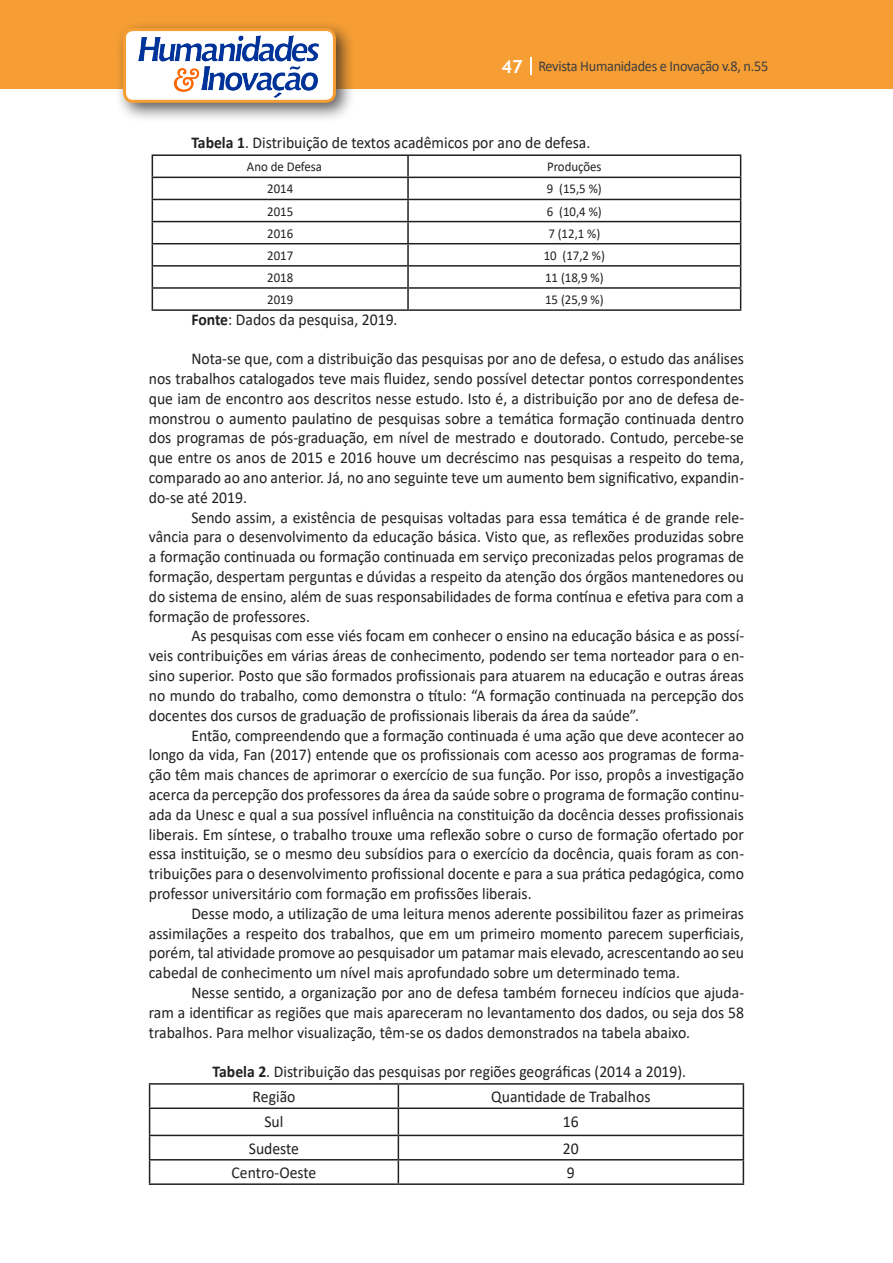
<style>
.page{position:relative;width:893px;height:1263px;background:#fff}
.page>*{position:absolute;margin:0;border:0;box-sizing:border-box;transform-origin:0 0}
.Texto{font:16.5px/19.8px "Calibri";color:#231f20;text-align:justify;scale:.95 1}
.t1{font:15px "Calibri";letter-spacing:-.02em;color:#3e3e3f;scale:.95 1}
.Texto-2{font:13.5px "Calibri";color:#231f20;scale:.95 1}
.s1{font-family:"Trebuchet MS";font-weight:700;font-size:18px;color:#fff}
.s2{font-weight:700}
</style>
<div class="page">
<div style="left:0;top:0;width:893px;height:88px;background:#f69e34"></div>
<svg style="left:530px;top:57px;width:2px;height:18px"></svg>
<div style="left:115px;top:20px;width:241px;height:103px;background:#231f20;opacity:.75"></div>
<div style="left:125px;top:30px;width:209px;height:71px;background:#fff;border-radius:9px"></div>
<img style="left:138px;top:35px;width:181px;height:62px">
<div style="left:123px;top:28px;width:213px;height:75px;border:3px solid #f69e34;border-radius:9px"></div>
<hr style="left:152px;top:154px;width:256px;height:2px;background:#231f20">
<hr style="left:408px;top:154px;width:333px;height:2px;background:#231f20">
<hr style="left:407px;top:156px;width:2px;height:21px;background:#231f20">
<hr style="left:152px;top:177px;width:256px;height:1px;background:#231f20">
<hr style="left:408px;top:177px;width:333px;height:1px;background:#231f20">
<hr style="left:407px;top:178px;width:2px;height:21px;background:#231f20">
<hr style="left:152px;top:199px;width:256px;height:1px;background:#231f20">
<hr style="left:408px;top:199px;width:333px;height:1px;background:#231f20">
<hr style="left:407px;top:200px;width:2px;height:21px;background:#231f20">
<hr style="left:152px;top:221px;width:256px;height:1px;background:#231f20">
<hr style="left:408px;top:221px;width:333px;height:1px;background:#231f20">
<hr style="left:407px;top:222px;width:2px;height:21px;background:#231f20">
<hr style="left:152px;top:243px;width:256px;height:1px;background:#231f20">
<hr style="left:408px;top:243px;width:333px;height:1px;background:#231f20">
<hr style="left:407px;top:244px;width:2px;height:21px;background:#231f20">
<hr style="left:152px;top:265px;width:256px;height:2px;background:#231f20">
<hr style="left:408px;top:265px;width:333px;height:2px;background:#231f20">
<hr style="left:407px;top:267px;width:2px;height:20px;background:#231f20">
<hr style="left:152px;top:287px;width:256px;height:2px;background:#231f20">
<svg style="left:152px;top:156px;width:1px;height:153px"></svg>
<hr style="left:408px;top:287px;width:333px;height:2px;background:#231f20">
<hr style="left:407px;top:289px;width:2px;height:20px;background:#231f20">
<svg style="left:740px;top:156px;width:1px;height:153px"></svg>
<hr style="left:152px;top:309px;width:256px;height:2px;background:#231f20">
<hr style="left:408px;top:309px;width:333px;height:2px;background:#231f20">
<hr style="left:149px;top:1083px;width:249px;height:2px;background:#231f20">
<hr style="left:398px;top:1083px;width:346px;height:2px;background:#231f20">
<hr style="left:149px;top:1107px;width:249px;height:2px;background:#231f20">
<hr style="left:398px;top:1107px;width:346px;height:2px;background:#231f20">
<hr style="left:149px;top:1135px;width:249px;height:1px;background:#231f20">
<hr style="left:398px;top:1135px;width:346px;height:1px;background:#231f20">
<hr style="left:149px;top:1159px;width:249px;height:1px;background:#231f20">
<svg style="left:149px;top:1085px;width:1px;height:98px"></svg>
<hr style="left:398px;top:1159px;width:346px;height:1px;background:#231f20">
<svg style="left:398px;top:1085px;width:1px;height:98px"></svg>
<svg style="left:743px;top:1085px;width:1px;height:98px"></svg>
<hr style="left:149px;top:1183px;width:249px;height:2px;background:#231f20">
<hr style="left:398px;top:1183px;width:346px;height:2px;background:#231f20">
<p class="t1" style="left:501px;top:56px;width:282px"><span class="s1">47</span> Revista Humanidades e Inovação v.8, n.55</p>
<p class="Texto" style="left:191px;top:133px;width:422px"><span class="s2">Tabela 1</span>. Distribuição de textos acadêmicos por ano de defesa.</p>
<p class="Texto-2" style="left:247px;top:157px;width:81px">Ano de Defesa</p>
<p class="Texto-2" style="left:547px;top:157px;width:59px">Produções</p>
<p class="Texto-2" style="left:267px;top:180px;width:29px">2014</p>
<p class="Texto-2" style="left:547px;top:180px;width:59px">9 (15,5 %)</p>
<p class="Texto-2" style="left:267px;top:202px;width:29px">2015</p>
<p class="Texto-2" style="left:547px;top:202px;width:59px">6 (10,4 %)</p>
<p class="Texto-2" style="left:267px;top:224px;width:29px">2016</p>
<p class="Texto-2" style="left:548px;top:224px;width:56px">7 (12,1 %)</p>
<p class="Texto-2" style="left:267px;top:246px;width:29px">2017</p>
<p class="Texto-2" style="left:544px;top:246px;width:66px">10 (17,2 %)</p>
<p class="Texto-2" style="left:267px;top:268px;width:29px">2018</p>
<p class="Texto-2" style="left:545px;top:268px;width:63px">11 (18,9 %)</p>
<p class="Texto-2" style="left:267px;top:290px;width:29px">2019</p>
<p class="Texto-2" style="left:545px;top:290px;width:63px">15 (25,9 %)</p>
<p class="Texto" style="left:191px;top:309px;width:219px"><span class="s2">Fonte</span>: Dados da pesquisa, 2019.</p>
<p class="Texto" style="left:149px;top:348px;width:628px;text-indent:43px">Nota-se que, com a distribuição das pesquisas por ano de defesa, o estudo das análises nos trabalhos catalogados teve mais fluidez, sendo possível detectar pontos correspondentes que iam de encontro aos descritos nesse estudo. Isto é, a distribuição por ano de defesa de&shy;monstrou o aumento paulatino de pesquisas sobre a temática formação continuada dentro dos programas de pós-graduação, em nível de mestrado e doutorado. Contudo, percebe-se que entre os anos de 2015 e 2016 houve um decréscimo nas pesquisas a respeito do tema, comparado ao ano anterior. Já, no ano seguinte teve um aumento bem significativo, expandin&shy;do-se até 2019.</p>
<p class="Texto" style="left:149px;top:507px;width:628px;text-indent:43px">Sendo assim, a existência de pesquisas voltadas para essa temática é de grande rele&shy;vância para o desenvolvimento da educação básica. Visto que, as reflexões produzidas sobre a formação continuada ou formação continuada em serviço preconizadas pelos programas de formação, despertam perguntas e dúvidas a respeito da atenção dos órgãos mantenedores ou do sistema de ensino, além de suas responsabilidades de forma contínua e efetiva para com a formação de professores.</p>
<p class="Texto" style="left:149px;top:626px;width:628px;text-indent:43px">As pesquisas com esse viés focam em conhecer o ensino na educação básica e as possí&shy;veis contribuições em várias áreas de conhecimento, podendo ser tema norteador para o en&shy;sino superior. Posto que são formados profissionais para atuarem na educação e outras áreas no mundo do trabalho, como demonstra o título: “A formação continuada na percepção dos docentes dos cursos de graduação de profissionais liberais da área da saúde”.</p>
<p class="Texto" style="left:149px;top:725px;width:628px;text-indent:43px">Então, compreendendo que a formação continuada é uma ação que deve acontecer ao longo da vida, Fan (2017) entende que os profissionais com acesso aos programas de forma&shy;ção têm mais chances de aprimorar o exercício de sua função. Por isso, propôs a investigação acerca da percepção dos professores da área da saúde sobre o programa de formação continu&shy;ada da Unesc e qual a sua possível influência na constituição da docência desses profissionais liberais. Em síntese, o trabalho trouxe uma reflexão sobre o curso de formação ofertado por essa instituição, se o mesmo deu subsídios para o exercício da docência, quais foram as con&shy;tribuições para o desenvolvimento profissional docente e para a sua prática pedagógica, como professor universitário com formação em profissões liberais.</p>
<p class="Texto" style="left:149px;top:903px;width:628px;text-indent:43px">Desse modo, a utilização de uma leitura menos aderente possibilitou fazer as primeiras assimilações a respeito dos trabalhos, que em um primeiro momento parecem superficiais, porém, tal atividade promove ao pesquisador um patamar mais elevado, acrescentando ao seu cabedal de conhecimento um nível mais aprofundado sobre um determinado tema.</p>
<p class="Texto" style="left:149px;top:982px;width:628px;text-indent:43px">Nesse sentido, a organização por ano de defesa também forneceu indícios que ajuda&shy;ram a identificar as regiões que mais apareceram no levantamento dos dados, ou seja dos 58 trabalhos. Para melhor visualização, têm-se os dados demonstrados na tabela abaixo.</p>
<p class="Texto" style="left:213px;top:1061px;width:500px"><span class="s2">Tabela 2</span>. Distribuição das pesquisas por regiões geográficas (2014 a 2019).</p>
<p class="Texto" style="left:252px;top:1086px;width:47px">Região</p>
<p class="Texto" style="left:491px;top:1086px;width:169px">Quantidade de Trabalhos</p>
<p class="Texto" style="left:264px;top:1111px;width:22px">Sul</p>
<p class="Texto" style="left:563px;top:1111px;width:18px">16</p>
<p class="Texto" style="left:249px;top:1138px;width:54px">Sudeste</p>
<p class="Texto" style="left:563px;top:1138px;width:18px">20</p>
<p class="Texto" style="left:232px;top:1162px;width:91px">Centro-Oeste</p>
<p class="Texto" style="left:567px;top:1162px;width:10px">9</p>
</div>
